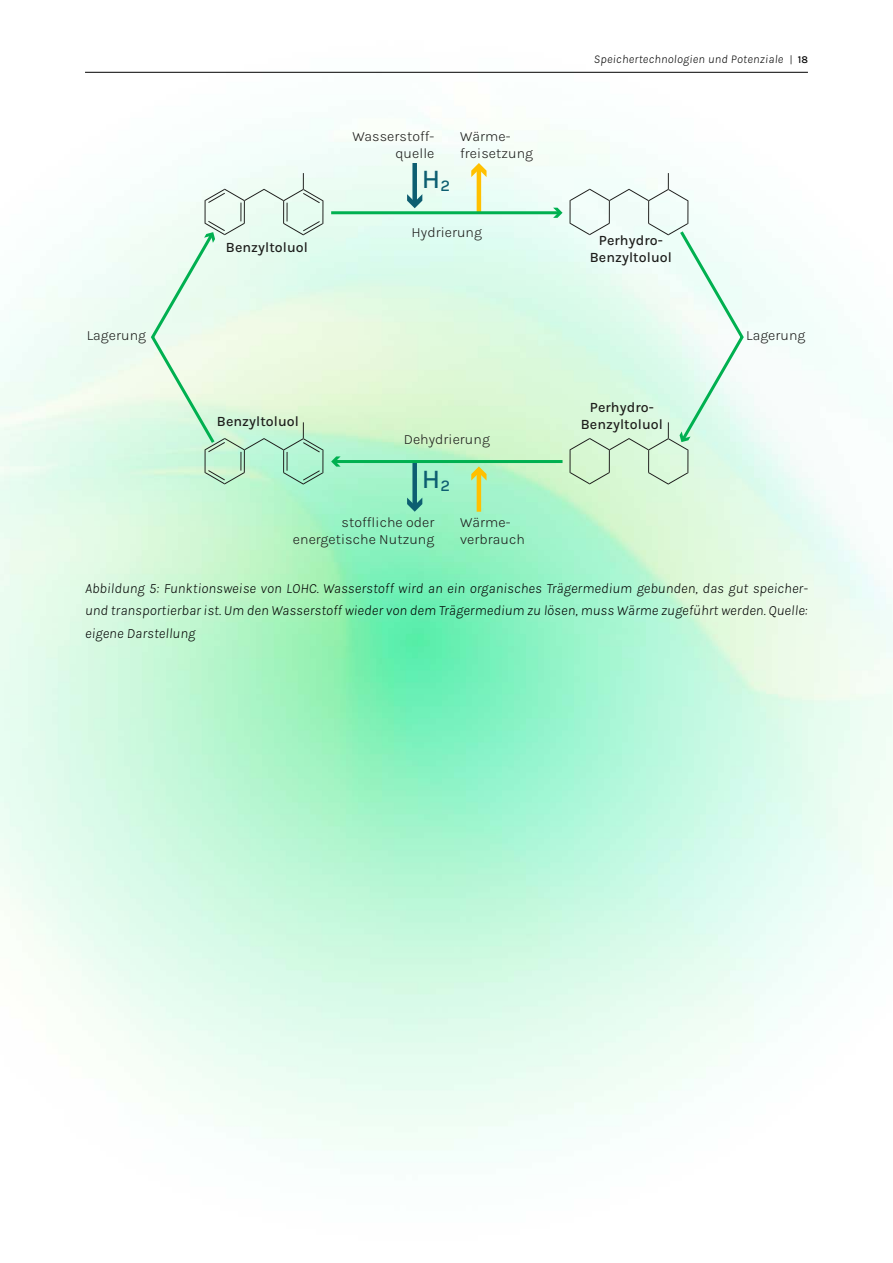
<style>
.page{position:relative;width:893px;height:1263px;background:#fff}
.page>*{position:absolute;margin:0;border:0;box-sizing:border-box;transform-origin:0 0}
.t1{font:500 27px "Karla";color:#0d5e71}
.t2{font:italic 300 14.25px/22.5px "Karla";letter-spacing:.01em;color:#000;text-align:justify}
.t3{font:300 14.25px/17.2px "Karla";letter-spacing:.005em;color:#1d1d1b;text-align:right}
.t4{font:500 14.25px/17.2px "Karla";letter-spacing:.005em;color:#1d1d1b;text-align:center}
.t5{font:italic 300 12px "Karla";letter-spacing:.025em;color:#000}
.s1{font-style:normal;font-size:10.5px}
.s2{font-weight:500;font-style:normal;font-size:10.5px}
</style>
<div class="page">
<img style="left:0;top:71px;width:893px;height:1092px">
<hr style="left:85px;top:72px;width:723px;height:1px;background:#000">
<div style="left:412px;top:163px;width:5px;height:40px;background:#0d5e71"></div>
<svg style="left:407px;top:194px;width:15px;height:14px"></svg>
<hr style="left:477px;top:168px;width:4px;height:45px;background:#ffc000">
<svg style="left:471px;top:163px;width:15px;height:14px"></svg>
<div style="left:412px;top:462px;width:5px;height:44px;background:#0d5e71"></div>
<svg style="left:407px;top:498px;width:15px;height:14px"></svg>
<hr style="left:477px;top:472px;width:4px;height:40px;background:#ffc000">
<svg style="left:471px;top:466px;width:15px;height:14px"></svg>
<hr style="left:331px;top:211px;width:228px;height:3px;background:#00b050">
<svg style="left:553px;top:208px;width:9px;height:10px"></svg>
<hr style="left:335px;top:460px;width:227px;height:3px;background:#00b050">
<svg style="left:331px;top:456px;width:10px;height:11px"></svg>
<svg style="left:149px;top:173px;width:174px;height:312px;background:#dcf5e1"></svg>
<svg style="left:570px;top:173px;width:175px;height:312px"></svg>
<p class="t4" style="left:226px;top:238px;width:84px">Benzyltoluol</p>
<p class="t3" style="left:352px;top:127px;width:83px">Wasserstoff&shy;quelle</p>
<p class="t3" style="left:460px;top:127px;width:74px;text-align:left">Wärme&shy;freisetzung</p>
<h1 class="t1" style="left:422px;top:163px;width:30px">H2</h1>
<p class="t3" style="left:412px;top:223px;width:72px">Hydrierung</p>
<p class="t5" style="left:594px;top:51px;width:216px">Speichertechnologien und Potenziale <span class="s1">|</span> <span class="s2">18</span></p>
<p class="t4" style="left:590px;top:231px;width:84px">Perhydro-<br>Benzyltoluol</p>
<p class="t3" style="left:87px;top:326px;width:61px">Lagerung</p>
<p class="t3" style="left:746px;top:326px;width:61px">Lagerung</p>
<p class="t4" style="left:217px;top:412px;width:84px">Benzyltoluol</p>
<p class="t3" style="left:404px;top:430px;width:88px">Dehydrierung</p>
<h1 class="t1" style="left:422px;top:463px;width:30px">H2</h1>
<p class="t3" style="left:293px;top:513px;width:143px">stoffliche oder energetische Nutzung</p>
<p class="t3" style="left:460px;top:513px;width:66px;text-align:left">Wärme&shy;verbrauch</p>
<p class="t4" style="left:581px;top:398px;width:84px">Perhydro-<br>Benzyltoluol</p>
<p class="t2" style="left:85px;top:576px;width:724px">Abbildung 5: Funktionsweise von LOHC. Wasserstoff wird an ein organisches Trägermedium gebunden, das gut speicher&shy;und transportierbar ist. Um den Wasserstoff wieder von dem Trägermedium zu lösen, muss Wärme zugeführt werden. Quelle: eigene Darstellung</p>
</div>
